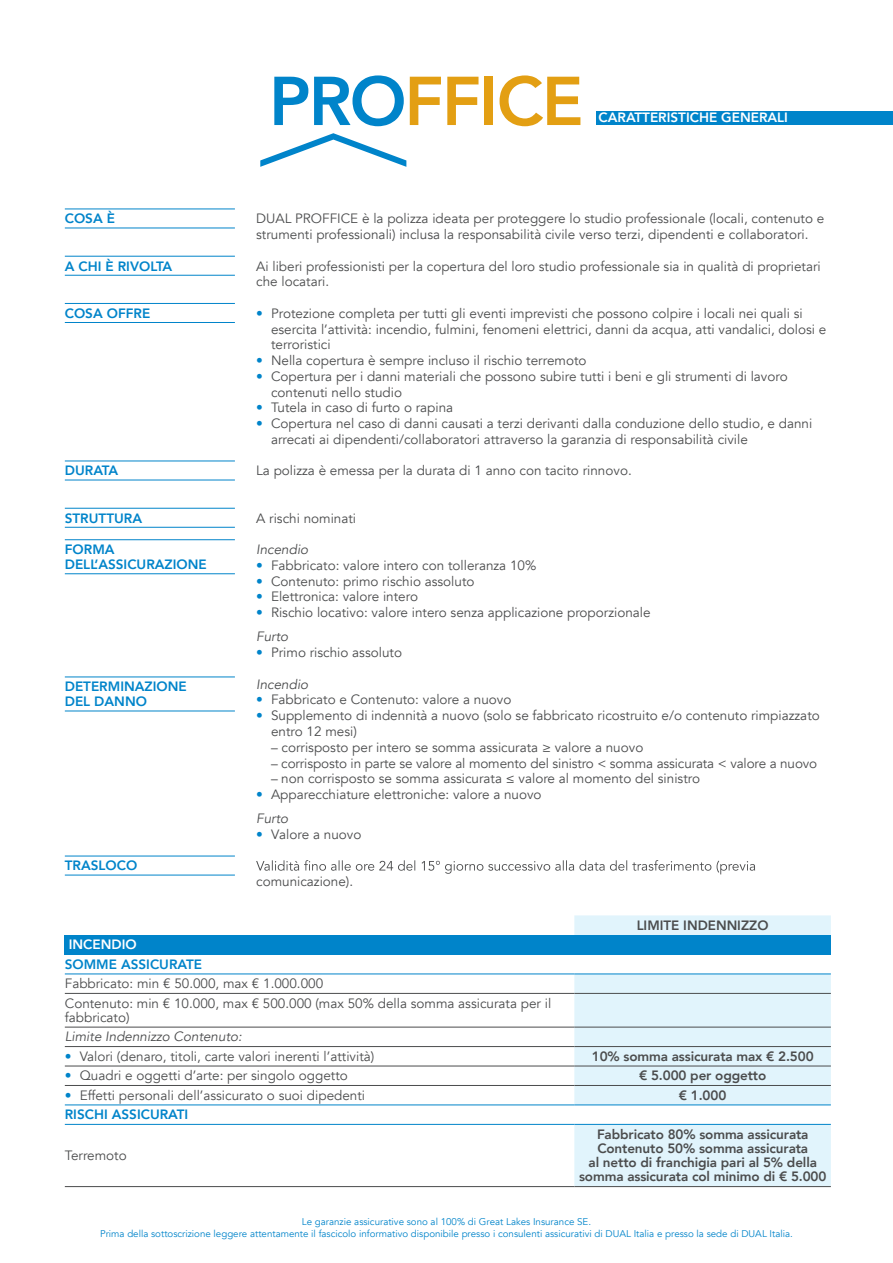
<style>
.page{position:relative;width:893px;height:1263px;background:#fff}
.page>*{position:absolute;margin:0;border:0;box-sizing:border-box;transform-origin:0 0}
.t1{font:800 68.25px "Avenir";letter-spacing:-.025em;color:#e39f13}
.t2{font:13.5px/15.8px "Avenir";color:#4b4c4d}
.t3{font:800 13.5px/14.2px "Avenir";letter-spacing:-.01em;color:#4b4c4d;text-align:center}
.t4{font:800 13.5px/15px "Avenir";color:#0084ca}
.t5{font:800 13.5px "Avenir";color:#fff}
.t6{font:italic 13.5px "Avenir";color:#4b4c4d}
.t7{font:9.75px/11.7px "Avenir";color:#0084ca;text-align:center}
.s1{color:#0084ca}
.s2{font-style:italic}
</style>
<div class="page">
<svg style="left:260px;top:133px;width:147px;height:34px"></svg>
<svg style="left:256px;top:860px;width:499px;height:14px"></svg>
<hr style="left:65px;top:209px;width:170px;height:1px;background:#0084ca">
<hr style="left:65px;top:228px;width:170px;height:1px;background:#0084ca">
<hr style="left:65px;top:256px;width:170px;height:1px;background:#0084ca">
<hr style="left:65px;top:275px;width:170px;height:1px;background:#0084ca">
<hr style="left:65px;top:303px;width:170px;height:1px;background:#0084ca">
<hr style="left:65px;top:322px;width:170px;height:1px;background:#0084ca">
<hr style="left:65px;top:461px;width:170px;height:1px;background:#0084ca">
<hr style="left:65px;top:480px;width:170px;height:1px;background:#0084ca">
<hr style="left:65px;top:508px;width:170px;height:1px;background:#0084ca">
<hr style="left:65px;top:527px;width:170px;height:1px;background:#0084ca">
<hr style="left:65px;top:539px;width:170px;height:1px;background:#0084ca">
<hr style="left:65px;top:573px;width:170px;height:1px;background:#0084ca">
<hr style="left:65px;top:676px;width:170px;height:1px;background:#0084ca">
<hr style="left:65px;top:711px;width:170px;height:1px;background:#0084ca">
<hr style="left:65px;top:856px;width:170px;height:1px;background:#0084ca">
<hr style="left:65px;top:875px;width:170px;height:1px;background:#0084ca">
<div style="left:596px;top:111px;width:297px;height:14px;background:#0084ca"></div>
<svg style="left:574px;top:915px;width:257px;height:271px;background:#e3f4fb"></svg>
<div style="left:65px;top:935px;width:766px;height:19px;background:#0084ca"></div>
<hr style="left:65px;top:973px;width:509px;height:1px;background:#0084ca">
<hr style="left:574px;top:973px;width:257px;height:1px;background:#0084ca">
<hr style="left:65px;top:1104px;width:509px;height:1px;background:#0084ca">
<hr style="left:574px;top:1104px;width:257px;height:1px;background:#0084ca">
<hr style="left:65px;top:1124px;width:509px;height:1px;background:#0084ca">
<hr style="left:574px;top:1124px;width:257px;height:1px;background:#0084ca">
<hr style="left:65px;top:993px;width:509px;height:1px;background:#4b4c4d">
<hr style="left:574px;top:993px;width:257px;height:1px;background:#4b4c4d">
<hr style="left:65px;top:1027px;width:509px;height:1px;background:#4b4c4d">
<hr style="left:574px;top:1027px;width:257px;height:1px;background:#4b4c4d">
<hr style="left:65px;top:1046px;width:509px;height:1px;background:#4b4c4d">
<hr style="left:574px;top:1046px;width:257px;height:1px;background:#4b4c4d">
<hr style="left:65px;top:1066px;width:509px;height:1px;background:#4b4c4d">
<hr style="left:574px;top:1066px;width:257px;height:1px;background:#4b4c4d">
<hr style="left:65px;top:1085px;width:509px;height:1px;background:#4b4c4d">
<hr style="left:574px;top:1085px;width:257px;height:1px;background:#4b4c4d">
<hr style="left:65px;top:1186px;width:509px;height:1px;background:#4b4c4d">
<hr style="left:574px;top:1186px;width:257px;height:1px;background:#4b4c4d">
<p class="t4" style="left:65px;top:211px;width:52px">COSA È</p>
<p class="t4" style="left:65px;top:258px;width:109px">A CHI È RIVOLTA</p>
<p class="t4" style="left:65px;top:306px;width:87px">COSA OFFRE</p>
<p class="t4" style="left:65px;top:463px;width:55px">DURATA</p>
<p class="t4" style="left:65px;top:510px;width:79px">STRUTTURA</p>
<p class="t4" style="left:65px;top:542px;width:144px">FORMA<br>DELL’ASSICURAZIONE</p>
<p class="t4" style="left:65px;top:679px;width:123px">DETERMINAZIONE<br>DEL DANNO</p>
<p class="t4" style="left:65px;top:858px;width:74px">TRASLOCO</p>
<h1 class="t1" style="left:269px;top:48px;width:316px"><span class="s1">PRO</span>FFICE</h1>
<p class="t5" style="left:598px;top:107px;width:191px">CARATTERISTICHE GENERALI</p>
<p class="t5" style="left:597px;top:110px;width:191px">CARATTERISTICHE GENERALI</p>
<p class="t2" style="left:256px;top:211px;width:570px">DUAL PROFFICE è la polizza ideata per proteggere lo studio professionale (locali, contenuto e strumenti professionali) inclusa la responsabilità civile verso terzi, dipendenti e collaboratori.</p>
<p class="t2" style="left:256px;top:258px;width:566px">Ai liberi professionisti per la copertura del loro studio professionale sia in qualità di proprietari che locatari.</p>
<p class="t2" style="left:271px;top:306px;width:557px;text-indent:-15px"><span class="s1">•</span> Protezione completa per tutti gli eventi imprevisti che possono colpire i locali nei quali si esercita l’attività: incendio, fulmini, fenomeni elettrici, danni da acqua, atti vandalici, dolosi e terroristici</p>
<p class="t2" style="left:256px;top:353px;width:332px"><span class="s1">•</span> Nella copertura è sempre incluso il rischio terremoto</p>
<p class="t2" style="left:271px;top:369px;width:518px;text-indent:-15px"><span class="s1">•</span> Copertura per i danni materiali che possono subire tutti i beni e gli strumenti di lavoro contenuti nello studio</p>
<p class="t2" style="left:256px;top:400px;width:199px"><span class="s1">•</span> Tutela in caso di furto o rapina</p>
<p class="t2" style="left:271px;top:416px;width:543px;text-indent:-15px"><span class="s1">•</span> Copertura nel caso di danni causati a terzi derivanti dalla conduzione dello studio, e danni arrecati ai dipendenti/collaboratori attraverso la garanzia di responsabilità civile</p>
<p class="t2" style="left:256px;top:463px;width:377px">La polizza è emessa per la durata di 1 anno con tacito rinnovo.</p>
<p class="t2" style="left:256px;top:510px;width:101px">A rischi nominati</p>
<p class="t6" style="left:256px;top:541px;width:54px">Incendio</p>
<p class="t2" style="left:256px;top:558px;width:282px"><span class="s1">•</span> Fabbricato: valore intero con tolleranza 10%</p>
<p class="t2" style="left:256px;top:573px;width:220px"><span class="s1">•</span> Contenuto: primo rischio assoluto</p>
<p class="t2" style="left:256px;top:589px;width:163px"><span class="s1">•</span> Elettronica: valore intero</p>
<p class="t2" style="left:256px;top:601px;width:396px;line-height:24.3px"><span class="s1">•</span> Rischio locativo: valore intero senza applicazione proporzionale<br><span class="s2">Furto</span></p>
<p class="t2" style="left:256px;top:645px;width:147px"><span class="s1">•</span> Primo rischio assoluto</p>
<p class="t6" style="left:256px;top:676px;width:54px">Incendio</p>
<p class="t2" style="left:256px;top:692px;width:257px"><span class="s1">•</span> Fabbricato e Contenuto: valore a nuovo</p>
<p class="t2" style="left:271px;top:708px;width:550px;text-indent:-15px"><span class="s1">•</span> Supplemento di indennità a nuovo (solo se fabbricato ricostruito e/o contenuto rimpiazzato entro 12 mesi)</p>
<p class="t2" style="left:271px;top:739px;width:374px">– corrisposto per intero se somma assicurata ≥ valore a nuovo</p>
<p class="t2" style="left:271px;top:755px;width:548px">– corrisposto in parte se valore al momento del sinistro &lt; somma assicurata &lt; valore a nuovo</p>
<p class="t2" style="left:271px;top:771px;width:431px">– non corrisposto se somma assicurata ≤ valore al momento del sinistro</p>
<p class="t2" style="left:256px;top:782px;width:287px;line-height:24.3px"><span class="s1">•</span> Apparecchiature elettroniche: valore a nuovo<br><span class="s2">Furto</span></p>
<p class="t2" style="left:256px;top:827px;width:107px"><span class="s1">•</span> Valore a nuovo</p>
<p class="t2" style="left:256px;top:874px;width:99px">comunicazione).</p>
<p class="t3" style="left:637px;top:919px;width:133px">LIMITE INDENNIZZO</p>
<p class="t5" style="left:69px;top:934px;width:69px">INCENDIO</p>
<p class="t4" style="left:65px;top:956px;width:139px">SOMME ASSICURATE</p>
<p class="t2" style="left:65px;top:974px;width:488px;line-height:19.5px">Fabbricato: min € 50.000, max € 1.000.000<br>Contenuto: min € 10.000, max € 500.000 (max 50% della somma assicurata per il</p>
<p class="t2" style="left:65px;top:1009px;width:66px">fabbricato)</p>
<p class="t6" style="left:65px;top:1029px;width:179px">Limite Indennizzo Contenuto:</p>
<p class="t2" style="left:65px;top:1048px;width:311px"><span class="s1">•</span> Valori (denaro, titoli, carte valori inerenti l’attività)</p>
<p class="t3" style="left:592px;top:1049px;width:223px">10% somma assicurata max € 2.500</p>
<p class="t2" style="left:65px;top:1068px;width:285px"><span class="s1">•</span> Quadri e oggetti d’arte: per singolo oggetto</p>
<p class="t3" style="left:639px;top:1068px;width:129px">€ 5.000 per oggetto</p>
<p class="t2" style="left:65px;top:1087px;width:302px"><span class="s1">•</span> Effetti personali dell’assicurato o suoi dipedenti</p>
<p class="t3" style="left:679px;top:1088px;width:49px">€ 1.000</p>
<p class="t4" style="left:65px;top:1107px;width:125px">RISCHI ASSICURATI</p>
<p class="t2" style="left:65px;top:1148px;width:64px">Terremoto</p>
<p class="t3" style="left:579px;top:1127px;width:249px">Fabbricato 80% somma assicurata Contenuto 50% somma assicurata<br>al netto di franchigia pari al 5% della somma assicurata col minimo di € 5.000</p>
<p class="t7" style="left:100px;top:1216px;width:694px">Le garanzie assicurative sono al 100% di Great Lakes Insurance SE.<br>Prima della sottoscrizione leggere attentamente il fascicolo informativo disponibile presso i consulenti assicurativi di DUAL Italia e presso la sede di DUAL Italia.</p>
</div>
